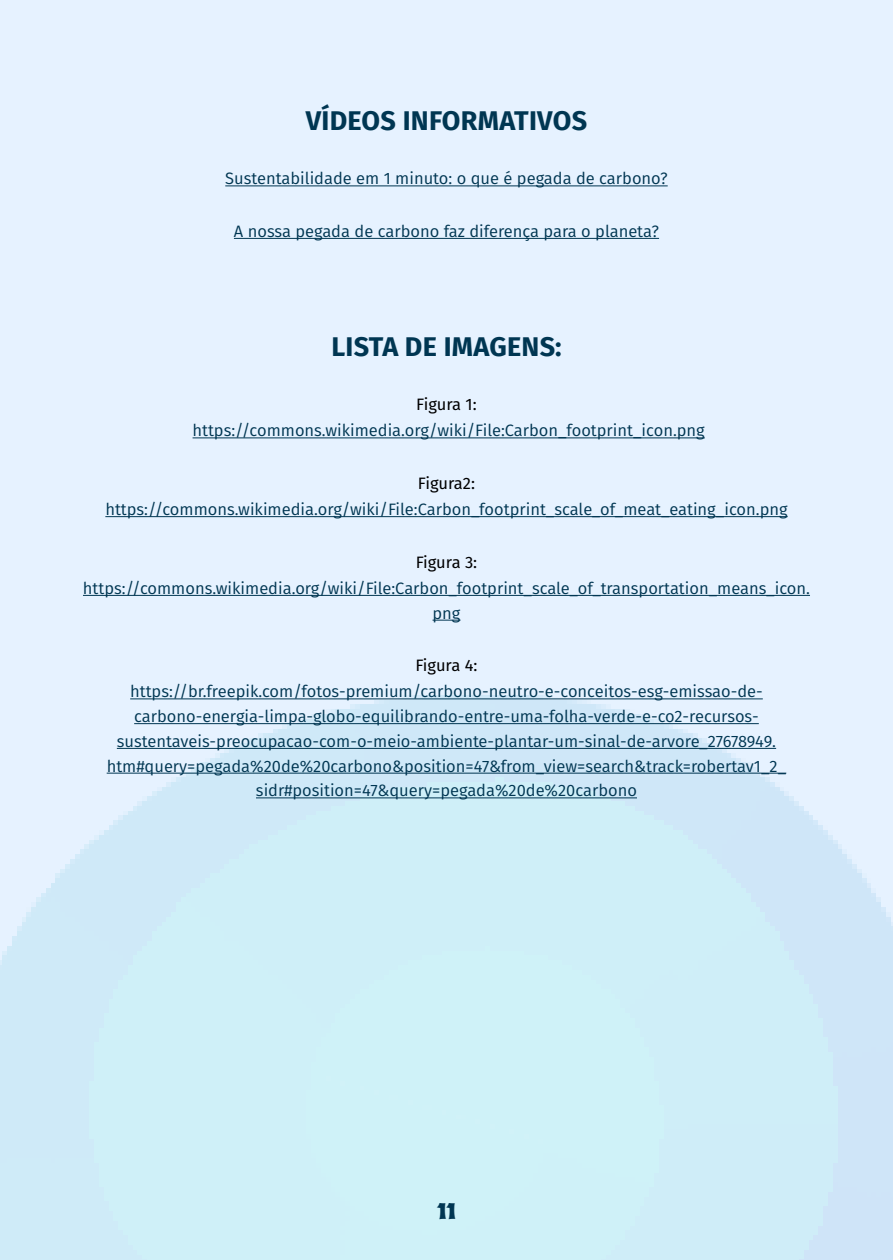
<style>
.page{position:relative;width:893px;height:1260px;background:#fff}
.page>*{position:absolute;margin:0;border:0;box-sizing:border-box;transform-origin:0 0}
.t1{font:700 27px "Fira Sans";letter-spacing:.01em;color:#003652}
.t2{font:22.5px "Spicy Rice";color:#003652}
.t3{font:16.5px/24.8px "Fira Sans";color:#003652;text-align:center}
.t4{font:16.5px "Fira Sans";letter-spacing:-.01em;color:#000}
</style>
<div class="page">
<div style="left:0;top:0;width:892px;height:1260px;background:linear-gradient(to right,#ddf0fc,#dceffc)"></div>
<hr style="left:225px;top:185px;width:442px;height:1px;background:#003652">
<hr style="left:234px;top:238px;width:425px;height:1px;background:#003652">
<hr style="left:192px;top:437px;width:512px;height:1px;background:#003652">
<hr style="left:105px;top:516px;width:682px;height:1px;background:#003652">
<hr style="left:83px;top:595px;width:727px;height:1px;background:#003652">
<svg style="left:432px;top:620px;width:28px;height:1px"></svg>
<hr style="left:130px;top:698px;width:632px;height:1px;background:#003652">
<hr style="left:134px;top:723px;width:624px;height:1px;background:#003652">
<hr style="left:117px;top:748px;width:659px;height:1px;background:#003652">
<hr style="left:107px;top:773px;width:679px;height:1px;background:#003652">
<hr style="left:256px;top:797px;width:381px;height:1px;background:#003652">
<h1 class="t1" style="left:306px;top:98px;width:283px">VÍDEOS INFORMATIVOS</h1>
<p class="t3" style="left:225px;top:166px;width:444px">Sustentabilidade em 1 minuto: o que é pegada de carbono?</p>
<p class="t3" style="left:234px;top:218px;width:426px">A nossa pegada de carbono faz diferença para o planeta?</p>
<h1 class="t1" style="left:331px;top:324px;width:232px">LISTA DE IMAGENS:</h1>
<p class="t4" style="left:416px;top:392px;width:62px">Figura 1:</p>
<p class="t3" style="left:192px;top:418px;width:513px">https://commons.wikimedia.org/wiki/File:Carbon_footprint_icon.png</p>
<p class="t4" style="left:418px;top:471px;width:59px">Figura2:</p>
<p class="t3" style="left:105px;top:496px;width:683px">https://commons.wikimedia.org/wiki/File:Carbon_footprint_scale_of_meat_eating_icon.png</p>
<p class="t4" style="left:415px;top:549px;width:63px">Figura 3:</p>
<p class="t3" style="left:83px;top:575px;width:728px">https://commons.wikimedia.org/wiki/File:Carbon_footprint_scale_of_transportation_means_icon. png</p>
<p class="t4" style="left:415px;top:653px;width:64px">Figura 4:</p>
<p class="t3" style="left:107px;top:679px;width:681px">https://br.freepik.com/fotos-premium/carbono-neutro-e-conceitos-esg-emissao-de&shy;carbono-energia-limpa-globo-equilibrando-entre-uma-folha-verde-e-co2-recursos&shy;sustentaveis-preocupacao-com-o-meio-ambiente-plantar-um-sinal-de-arvore_27678949. htm#query=pegada%20de%20carbono&amp;position=47&amp;from_view=search&amp;track=robertav1_2_ sidr#position=47&amp;query=pegada%20de%20carbono</p>
<h2 class="t2" style="left:437px;top:1196px;width:20px">11</h2>
</div>
